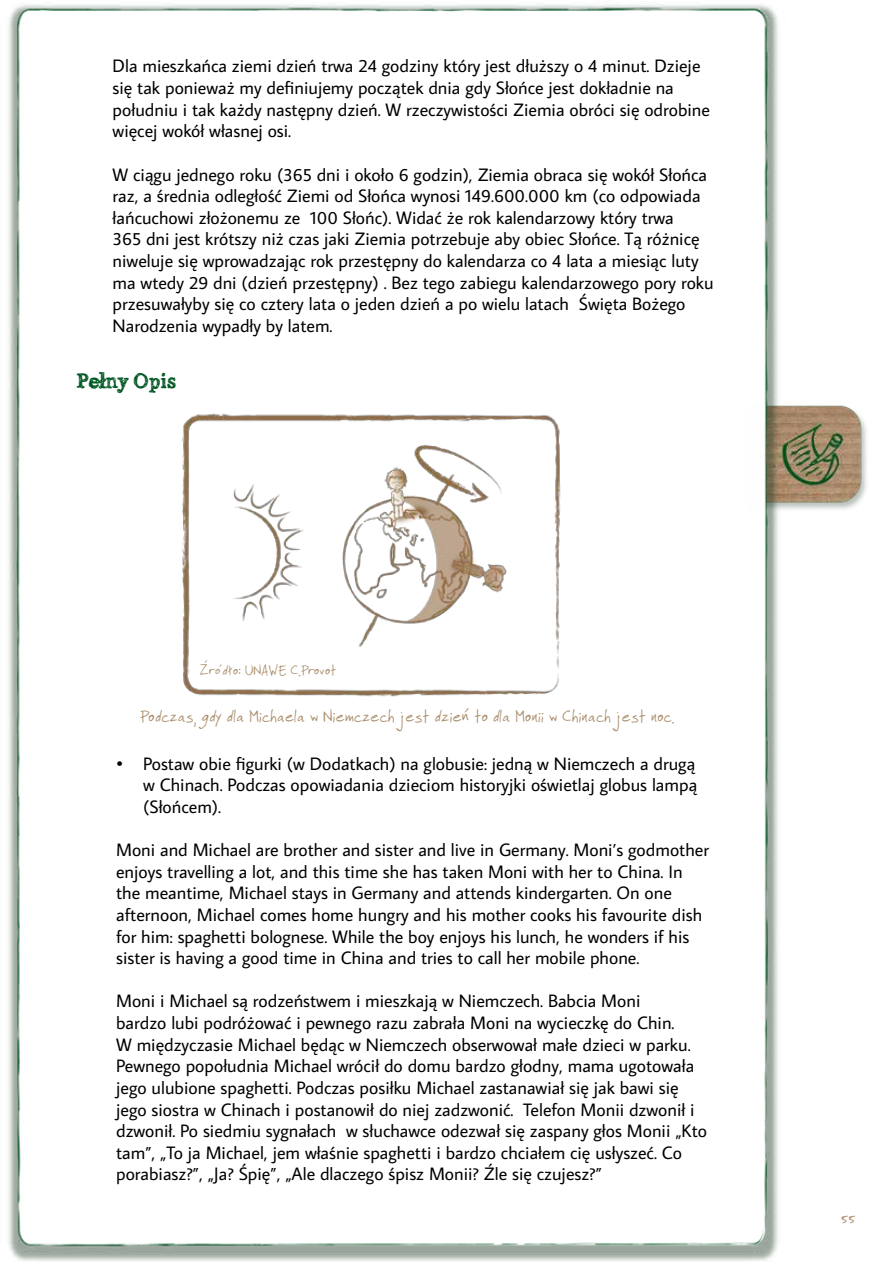
<style>
.page{position:relative;width:893px;height:1263px;background:#fff}
.page>*{position:absolute;margin:0;border:0;box-sizing:border-box;transform-origin:0 0}
.t1{font:21px "Alabama";color:#005723}
.t2{font:18px/21.6px "Average Sans";color:#000}
.t3{font:18px "Faraco Hand";color:#aa8f6d}
.t4{font:15px "Faraco Hand";color:#aa8f6d}
</style>
<div class="page">
<img style="left:8px;top:4px;width:859px;height:1257px">
<img style="left:168px;top:406px;width:409px;height:300px">
<p class="t2" style="left:113px;top:55px;width:599px">Dla mieszkańca ziemi dzień trwa 24 godziny który jest dłuższy o 4 minut. Dzieje się tak ponieważ my definiujemy początek dnia gdy Słońce jest dokładnie na południu i tak każdy następny dzień. W rzeczywistości Ziemia obróci się odrobine więcej wokół własnej osi.</p>
<p class="t2" style="left:113px;top:163px;width:603px">W ciągu jednego roku (365 dni i około 6 godzin), Ziemia obraca się wokół Słońca raz, a średnia odległość Ziemi od Słońca wynosi 149.600.000 km (co odpowiada łańcuchowi złożonemu ze 100 Słońc). Widać że rok kalendarzowy który trwa<br>365 dni jest krótszy niż czas jaki Ziemia potrzebuje aby obiec Słońce. Tą różnicę niweluje się wprowadzając rok przestępny do kalendarza co 4 lata a miesiąc luty ma wtedy 29 dni (dzień przestępny) . Bez tego zabiegu kalendarzowego pory roku przesuwałyby się co cztery lata o jeden dzień a po wielu latach Święta Bożego Narodzenia wypadły by latem.</p>
<p class="t1" style="left:77px;top:367px;width:101px">Pełny Opis</p>
<p class="t4" style="left:200px;top:661px;width:138px">Źródło: UNAWE C.Provot</p>
<p class="t3" style="left:140px;top:705px;width:536px">Podczas, gdy dla Michaela w Niemczech jest dzień to dla Monii w Chinach jest noc.</p>
<p class="t2" style="left:143px;top:752px;width:556px;text-align:justify;text-indent:-27px">• Postaw obie figurki (w Dodatkach) na globusie: jedną w Niemczech a drugą w Chinach. Podczas opowiadania dzieciom historyjki oświetlaj globus lampą (Słońcem).</p>
<p class="t2" style="left:116px;top:839px;width:594px">Moni and Michael are brother and sister and live in Germany. Moni’s godmother enjoys travelling a lot, and this time she has taken Moni with her to China. In the meantime, Michael stays in Germany and attends kindergarten. On one afternoon, Michael comes home hungry and his mother cooks his favourite dish for him: spaghetti bolognese. While the boy enjoys his lunch, he wonders if his sister is having a good time in China and tries to call her mobile phone.</p>
<p class="t2" style="left:116px;top:990px;width:592px">Moni i Michael są rodzeństwem i mieszkają w Niemczech. Babcia Moni<br>bardzo lubi podróżować i pewnego razu zabrała Moni na wycieczkę do Chin.<br>W międzyczasie Michael będąc w Niemczech obserwował małe dzieci w parku.<br>Pewnego popołudnia Michael wrócił do domu bardzo głodny, mama ugotowała jego ulubione spaghetti. Podczas posiłku Michael zastanawiał się jak bawi się jego siostra w Chinach i postanowił do niej zadzwonić. Telefon Monii dzwonił i dzwonił. Po siedmiu sygnałach w słuchawce odezwał się zaspany głos Monii „Kto tam”, „To ja Michael, jem właśnie spaghetti i bardzo chciałem cię usłyszeć. Co porabiasz?”, „Ja? Śpię”, „Ale dlaczego śpisz Monii? Źle się czujesz?”</p>
<p class="t3" style="left:841px;top:1208px;width:16px">55</p>
</div>
